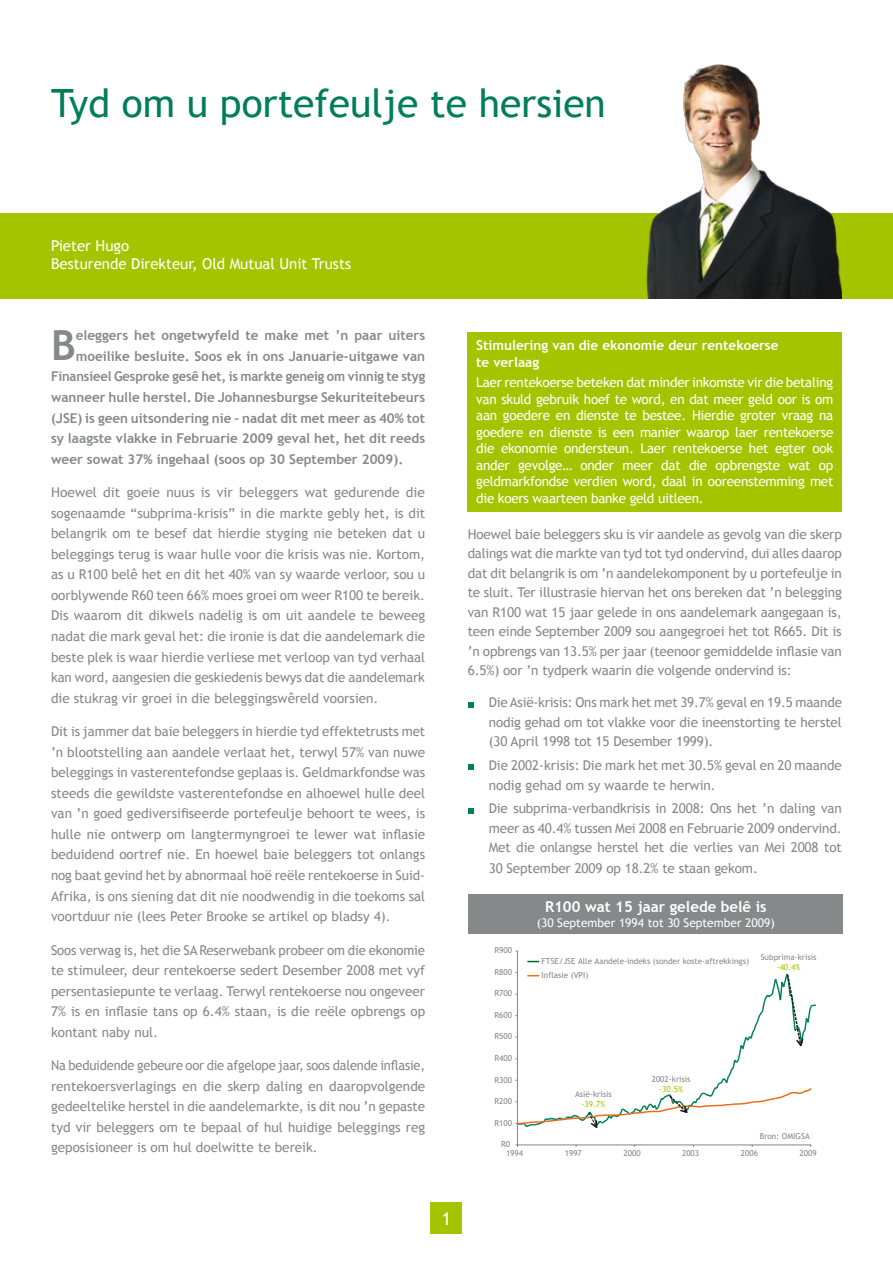
<style>
.page{position:relative;width:893px;height:1263px;background:#fff}
.page>*{position:absolute;margin:0;border:0;box-sizing:border-box;transform-origin:0 0}
.t1{font:700 41.55px "Trebuchet MS";color:#87888a}
.t2{font:39px "Trebuchet MS";color:#007e5c}
.t3{font:18px "Trebuchet MS";color:#fff}
.t4{font:15px/18px "Trebuchet MS";color:#fff}
.t5{font:700 15px "Trebuchet MS";color:#fff}
.t6{font:13.5px/20.5px "Trebuchet MS";color:#87888a;text-align:justify}
.t7{font:13.5px/16.5px "Trebuchet MS";letter-spacing:-.02em;color:#fff;text-align:justify}
.t8{font:700 13.5px "Trebuchet MS";color:#87888a}
.t9{font:13.5px/20.5px "Trebuchet MS";color:#87888a;text-align:justify;scale:.96 1}
.t10{font:700 13.5px "Trebuchet MS";color:#87888a;scale:.96 1}
.t11{font:700 13.5px/16.5px "Trebuchet MS";color:#fff}
.t12{font:12px "Trebuchet MS";color:#fff}
.t13{font:8.25px/13.6px "Trebuchet MS";color:#87888a}
.t14{font:8.25px "Trebuchet MS";color:#a5c400}
</style>
<div class="page">
<div style="left:0;top:213px;width:893px;height:85px;background:#a5c400"></div>
<img style="left:646px;top:64px;width:196px;height:234px">
<svg style="left:468px;top:702px;width:5px;height:5px"></svg>
<svg style="left:468px;top:765px;width:5px;height:5px"></svg>
<svg style="left:468px;top:808px;width:5px;height:5px"></svg>
<div style="left:468px;top:332px;width:374px;height:179px;background:#a5c400"></div>
<div style="left:431px;top:1203px;width:31px;height:31px;background:#a5c400"></div>
<div style="left:469px;top:894px;width:374px;height:40px;background:#87888a"></div>
<hr style="left:517px;top:951px;width:1px;height:194px;background:#87888a">
<hr style="left:517px;top:1144px;width:294px;height:1px;background:#87888a">
<svg style="left:527px;top:961px;width:12px;height:1px"></svg>
<svg style="left:516px;top:972px;width:296px;height:108px"></svg>
<svg style="left:786px;top:973px;width:18px;height:76px"></svg>
<svg style="left:516px;top:1080px;width:296px;height:48px"></svg>
<svg style="left:810px;top:1003px;width:6px;height:4px"></svg>
<h2 class="t2" style="left:51px;top:80px;width:556px">Tyd om u portefeulje te hersien</h2>
<p class="t4" style="left:51px;top:236px;width:302px">Pieter Hugo<br>Besturende Direkteur, Old Mutual Unit Trusts</p>
<h1 class="t1" style="left:51px;top:320px;width:26px">B</h1>
<p class="t8" style="left:76px;top:327px;width:351px">eleggers het ongetwyfeld te make met ’n paar uiters</p>
<p class="t8" style="left:76px;top:348px;width:351px">moeilike besluite. Soos ek in ons Januarie-uitgawe van</p>
<p class="t10" style="left:51px;top:368px;width:391px">Finansieel Gesproke gesê het, is markte geneig om vinnig te styg</p>
<p class="t8" style="left:51px;top:389px;width:376px">wanneer hulle herstel. Die Johannesburgse Sekuriteitebeurs</p>
<p class="t8" style="left:51px;top:409px;width:376px">(JSE) is geen uitsondering nie – nadat dit met meer as 40% tot</p>
<p class="t8" style="left:51px;top:430px;width:376px">sy laagste vlakke in Februarie 2009 geval het, het dit reeds</p>
<p class="t8" style="left:51px;top:450px;width:354px">weer sowat 37% ingehaal (soos op 30 September 2009).</p>
<p class="t6" style="left:51px;top:482px;width:376px">Hoewel dit goeie nuus is vir beleggers wat gedurende die sogenaamde “subprima-krisis” in die markte gebly het, is dit belangrik om te besef dat hierdie styging nie beteken dat u beleggings terug is waar hulle voor die krisis was nie. Kortom, as u R100 belê het en dit het 40% van sy waarde verloor, sou u oorblywende R60 teen 66% moes groei om weer R100 te bereik.<br>Dis waarom dit dikwels nadelig is om uit aandele te beweeg nadat die mark geval het: die ironie is dat die aandelemark die beste plek is waar hierdie verliese met verloop van tyd verhaal kan word, aangesien die geskiedenis bewys dat die aandelemark die stukrag vir groei in die beleggingswêreld voorsien.</p>
<p class="t6" style="left:51px;top:721px;width:376px">Dit is jammer dat baie beleggers in hierdie tyd effektetrusts met ’n blootstelling aan aandele verlaat het, terwyl 57% van nuwe beleggings in vasterentefondse geplaas is. Geldmarkfondse was steeds die gewildste vasterentefondse en alhoewel hulle deel van ’n goed gediversifiseerde portefeulje behoort te wees, is hulle nie ontwerp om langtermyngroei te lewer wat inflasie beduidend oortref nie. En hoewel baie beleggers tot onlangs nog baat gevind het by abnormaal hoë reële rentekoerse in Suid-Afrika, is ons siening dat dit nie noodwendig in die toekoms sal voortduur nie (lees Peter Brooke se artikel op bladsy 4).</p>
<p class="t6" style="left:51px;top:940px;width:376px">Soos verwag is, het die SA Reserwebank probeer om die ekonomie te stimuleer, deur rentekoerse sedert Desember 2008 met vyf persentasiepunte te verlaag. Terwyl rentekoerse nou ongeveer 7% is en inflasie tans op 6.4% staan, is die reële opbrengs op kontant naby nul.</p>
<p class="t9" style="left:51px;top:1055px;width:391px">Na beduidende gebeure oor die afgelope jaar, soos dalende inflasie, rentekoersverlagings en die skerp daling en daaropvolgende gedeeltelike herstel in die aandelemarkte, is dit nou ’n gepaste tyd vir beleggers om te bepaal of hul huidige beleggings reg geposisioneer is om hul doelwitte te bereik.</p>
<p class="t11" style="left:476px;top:337px;width:304px">Stimulering van die ekonomie deur rentekoerse te verlaag</p>
<p class="t7" style="left:476px;top:375px;width:359px">Laer rentekoerse beteken dat minder inkomste vir die betaling van skuld gebruik hoef te word, en dat meer geld oor is om aan goedere en dienste te bestee. Hierdie groter vraag na goedere en dienste is een manier waarop laer rentekoerse die ekonomie ondersteun. Laer rentekoerse het egter ook ander gevolge… onder meer dat die opbrengste wat op geldmarkfondse verdien word, daal in ooreenstemming met die koers waarteen banke geld uitleen.</p>
<p class="t6" style="left:468px;top:524px;width:376px;line-height:19.5px">Hoewel baie beleggers sku is vir aandele as gevolg van die skerp dalings wat die markte van tyd tot tyd ondervind, dui alles daarop dat dit belangrik is om ’n aandelekomponent by u portefeulje in te sluit. Ter illustrasie hiervan het ons bereken dat ’n belegging van R100 wat 15 jaar gelede in ons aandelemark aangegaan is, teen einde September 2009 sou aangegroei het tot R665. Dit is ’n opbrengs van 13.5% per jaar (teenoor gemiddelde inflasie van 6.5%) oor ’n tydperk waarin die volgende ondervind is:</p>
<p class="t6" style="left:489px;top:693px;width:355px;line-height:19.5px">Die Asië-krisis: Ons mark het met 39.7% geval en 19.5 maande nodig gehad om tot vlakke voor die ineenstorting te herstel (30 April 1998 tot 15 Desember 1999).</p>
<p class="t6" style="left:489px;top:756px;width:355px;line-height:19.5px">Die 2002-krisis: Die mark het met 30.5% geval en 20 maande nodig gehad om sy waarde te herwin.</p>
<p class="t6" style="left:489px;top:799px;width:355px;line-height:19.6px">Die subprima-verbandkrisis in 2008: Ons het ’n daling van meer as 40.4% tussen Mei 2008 en Februarie 2009 ondervind.<br>Met die onlangse herstel het die verlies van Mei 2008 tot 30 September 2009 op 18.2% te staan gekom.</p>
<p class="t13" style="left:494px;top:944px;width:19px">R900</p>
<p class="t13" style="left:494px;top:965px;width:19px">R800</p>
<p class="t13" style="left:494px;top:987px;width:19px">R700</p>
<p class="t13" style="left:494px;top:1008px;width:19px">R600</p>
<p class="t13" style="left:494px;top:1030px;width:19px">R500</p>
<p class="t13" style="left:494px;top:1051px;width:19px">R400</p>
<p class="t13" style="left:494px;top:1073px;width:19px">R300</p>
<p class="t13" style="left:494px;top:1094px;width:19px">R200</p>
<p class="t13" style="left:494px;top:1116px;width:19px">R100</p>
<p class="t13" style="left:501px;top:1137px;width:11px">R0</p>
<p class="t5" style="left:545px;top:898px;width:223px">R100 wat 15 jaar gelede belê is</p>
<p class="t12" style="left:537px;top:915px;width:240px">(30 September 1994 tot 30 September 2009)</p>
<p class="t13" style="left:542px;top:955px;width:209px">FTSE/JSE Alle Aandele-indeks (sonder koste-aftrekkings)<br>Inflasie (VPI)</p>
<p class="t13" style="left:761px;top:951px;width:57px">Subprima-krisis</p>
<p class="t14" style="left:777px;top:962px;width:25px">-40.4%</p>
<p class="t13" style="left:575px;top:1087px;width:38px">Asië-krisis</p>
<p class="t14" style="left:581px;top:1099px;width:25px">-39.7%</p>
<p class="t13" style="left:652px;top:1072px;width:40px">2002-krisis</p>
<p class="t14" style="left:659px;top:1084px;width:25px">-30.5%</p>
<p class="t13" style="left:760px;top:1129px;width:52px">Bron: OMIGSA</p>
<p class="t13" style="left:506px;top:1147px;width:19px">1994</p>
<p class="t13" style="left:565px;top:1147px;width:19px">1997</p>
<p class="t13" style="left:623px;top:1147px;width:19px">2000</p>
<p class="t13" style="left:682px;top:1147px;width:19px">2003</p>
<p class="t13" style="left:741px;top:1147px;width:19px">2006</p>
<p class="t13" style="left:799px;top:1147px;width:19px">2009</p>
<h3 class="t3" style="left:442px;top:1208px;width:11px">1</h3>
</div>
